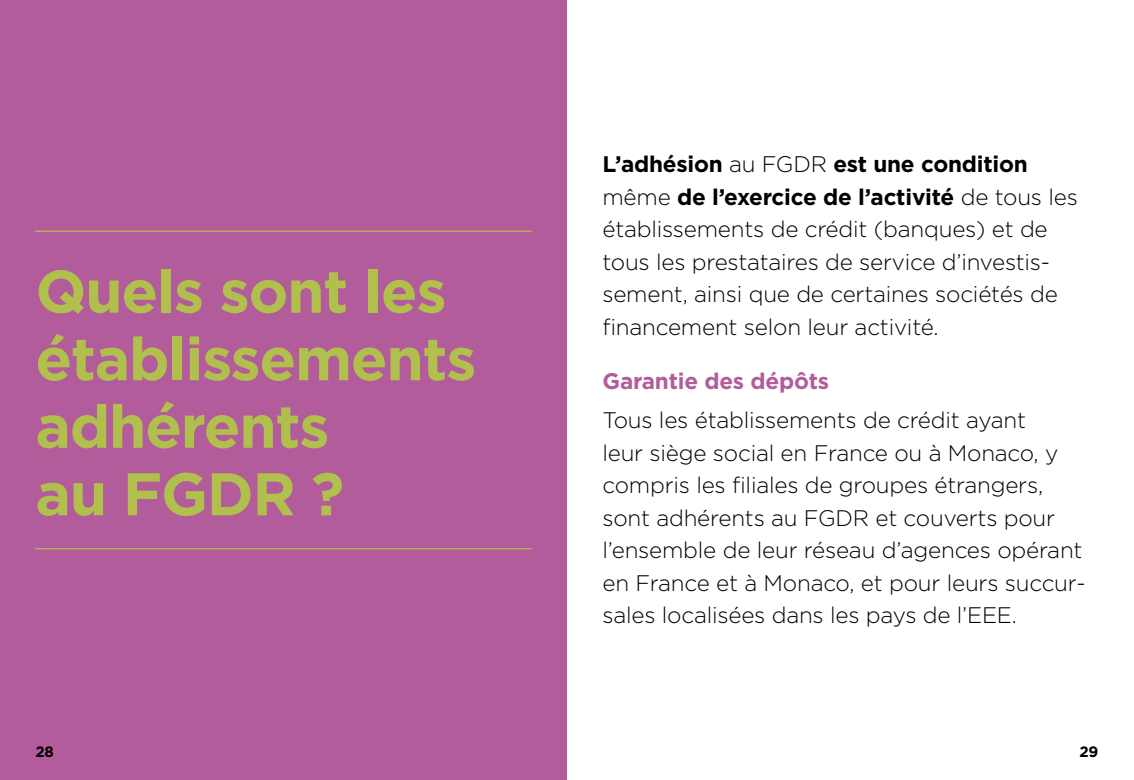
<style>
.page{position:relative;width:1134px;height:780px;background:#fff}
.page>*{position:absolute;margin:0;border:0;box-sizing:border-box;transform-origin:0 0}
.H1_-_chapitres{font:700 60px/67.5px "Gotham";letter-spacing:-.02em;color:#b1bf4d}
.Texte{font:300 22.5px/32.5px "Gotham";letter-spacing:-.01em;color:#000}
.Texte-2{font:700 22.5px "Gotham";letter-spacing:-.01em;color:#b35c9c}
.t1{font:700 15px "Gotham";color:#000}
.s1{font-weight:700}
</style>
<div class="page">
<div style="left:0;top:0;width:567px;height:780px;background:#b35c9c"></div>
<hr style="left:35px;top:548px;width:496px;height:1px;background:#b1bf4d">
<hr style="left:35px;top:230px;width:496px;height:2px;background:#b1bf4d">
<h1 class="H1_-_chapitres" style="left:35px;top:257px;width:442px">Quels sont les établissements adhérents<br>au FGDR ?</h1>
<p class="Texte" style="left:602px;top:147px;width:477px"><span class="s1">L’adhésion</span> au FGDR <span class="s1">est une condition </span>même <span class="s1">de l’exercice de l’activité</span> de tous les établissements de crédit (banques) et de tous les prestataires de service d’investis&shy;sement, ainsi que de certaines sociétés de financement selon leur activité.</p>
<p class="Texte-2" style="left:602px;top:366px;width:228px">Garantie des dépôts</p>
<p class="Texte" style="left:602px;top:403px;width:485px">Tous les établissements de crédit ayant<br>leur siège social en France ou à Monaco, y compris les filiales de groupes étrangers, sont adhérents au FGDR et couverts pour l’ensemble de leur réseau d’agences opérant en France et à Monaco, et pour leurs succur&shy;sales localisées dans les pays de l’EEE.</p>
<p class="t1" style="left:35px;top:741px;width:20px">28</p>
<p class="t1" style="left:1079px;top:741px;width:21px">29</p>
</div>
